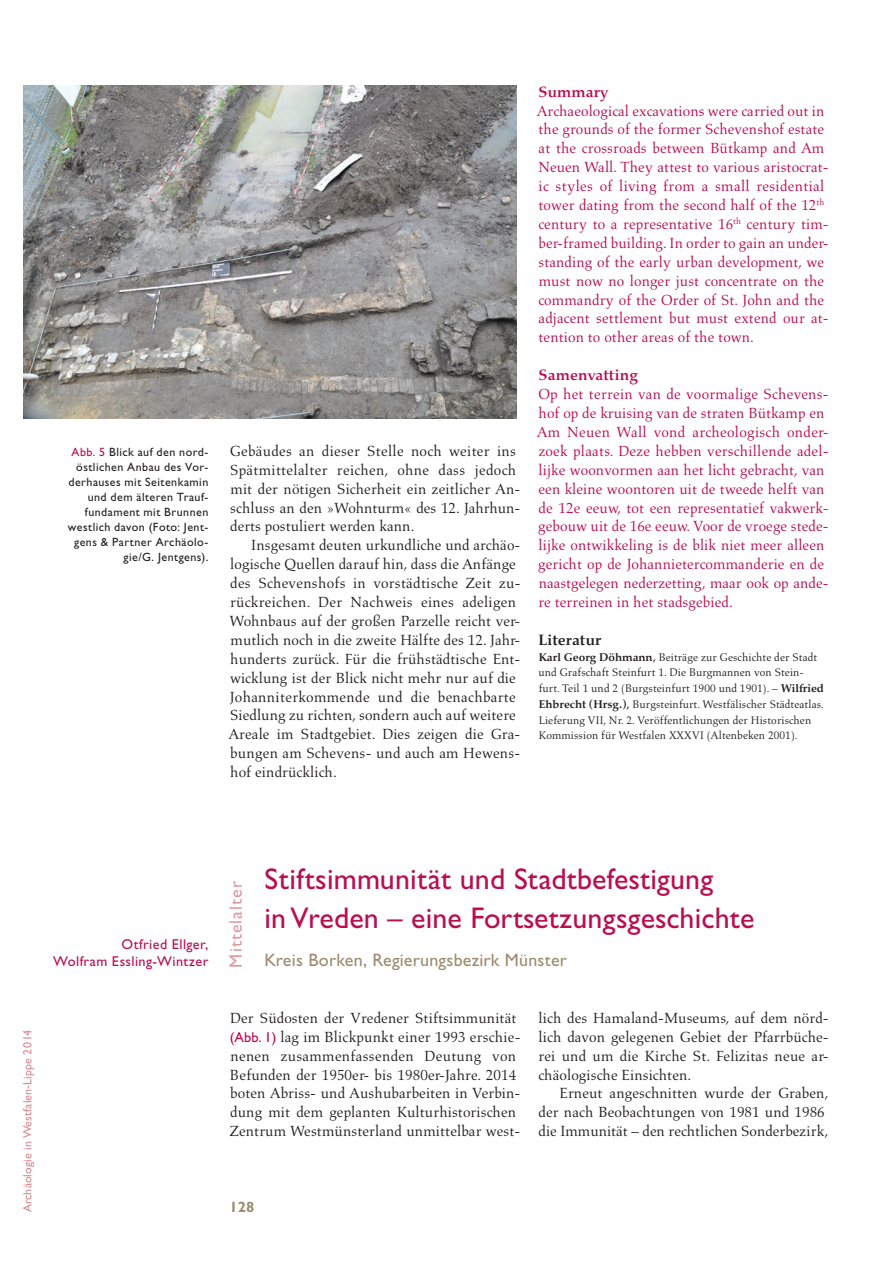
<style>
.page{position:relative;width:893px;height:1263px;background:#fff}
.page>*{position:absolute;margin:0;border:0;box-sizing:border-box;transform-origin:0 0}
.t1{font:30px/39px "Gill Sans Std 2";letter-spacing:.005em;color:#ba0e51}
.t2{font:18px "Gill Sans Std 2";letter-spacing:.01em;color:#9c8c6f}
.t3{font:18px "Gill Sans Std 2";letter-spacing:.06em;color:#df9aa2}
.t4{font:15px/18.9px "Aldus LT Std";letter-spacing:.005em;color:#231f20}
.t5{font:15px/18.9px "Aldus LT Std";letter-spacing:.005em;color:#ba0e51}
.t6{font:15px "Aldus Nova Bold 2";letter-spacing:.015em;color:#ba0e51}
.t7{font:15px "Aldus Nova Bold 2";letter-spacing:.015em;color:#231f20}
.t8{font:15px "Gill Sans Std Bold 2";color:#9c8c6f}
.t9{font:14.25px/17.1px "Gill Sans Std 2";letter-spacing:.03em;color:#ba0e51;text-align:right}
.t10{font:12px/15px "Gill Sans Std 2";letter-spacing:.04em;color:#231f20;text-align:right}
.t11{font:12px "Gill Sans Std";letter-spacing:.01em;color:#d88a93}
.t12{font:11.25px/15.8px "Aldus LT Std";letter-spacing:.01em;color:#231f20}
.s1{color:#ba0e51}
.s2{font-family:"Aldus Nova Bold 2"}
.s3{font-family:"Gill Sans Std 2";font-size:14.4px;color:#ba0e51}
</style>
<div class="page">
<img style="left:23px;top:85px;width:494px;height:333px">
<p class="t10" style="left:68px;top:444px;width:142px"><span class="s1">Abb. 5</span> Blick auf den nord&shy;östlichen Anbau des Vor&shy;derhauses mit Seitenkamin und dem älteren Trauf&shy;fundament mit Brunnen westlich davon (Foto: Jent&shy;gens &amp; Partner Archäolo&shy;gie/G. Jentgens).</p>
<p class="t4" style="left:230px;top:442px;width:292px">Gebäudes an dieser Stelle noch weiter ins Spätmittelalter reichen, ohne dass jedoch mit der nötigen Sicherheit ein zeitlicher An&shy;schluss an den »Wohnturm« des 12. Jahrhun&shy;derts postuliert werden kann.</p>
<p class="t4" style="left:228px;top:536px;width:294px;text-indent:23px">Insgesamt deuten urkundliche und archäo&shy;logische Quellen darauf hin, dass die Anfänge des Schevenshofs in vorstädtische Zeit zu&shy;rückreichen. Der Nachweis eines adeligen Wohnbaus auf der großen Parzelle reicht ver&shy;mutlich noch in die zweite Hälfte des 12. Jahr&shy;hunderts zurück. Für die frühstädtische Ent&shy;wicklung ist der Blick nicht mehr nur auf die Johanniterkommende und die benachbarte Siedlung zu richten, sondern auch auf weitere Areale im Stadtgebiet. Dies zeigen die Gra&shy;bungen am Schevens- und auch am Hewens&shy;hof eindrücklich.</p>
<p class="t6" style="left:538px;top:83px;width:71px">Summary</p>
<p class="t5" style="left:537px;top:101px;width:294px">Archaeological excavations were carried out in the grounds of the former Schevenshof estate at the crossroads between Bütkamp and Am Neuen Wall. They attest to various aristocrat&shy;ic styles of living from a small residential tower dating from the second half of the 12<sup>th </sup>century to a representative 16<sup>th</sup> century tim&shy;ber-framed building. In order to gain an under&shy;standing of the early urban development, we must now no longer just concentrate on the commandry of the Order of St. John and the adjacent settlement but must extend our at&shy;tention to other areas of the town.</p>
<p class="t6" style="left:538px;top:366px;width:101px">Samenvatting</p>
<p class="t5" style="left:537px;top:385px;width:294px">Op het terrein van de voormalige Schevens&shy;hof op de kruising van de straten Bütkamp en Am Neuen Wall vond archeologisch onder&shy;zoek plaats. Deze hebben verschillende adel&shy;lijke woonvormen aan het licht gebracht, van een kleine woontoren uit de tweede helft van de 12e eeuw, tot een representatief vakwerk&shy;gebouw uit de 16e eeuw. Voor de vroege stede&shy;lijke ontwikkeling is de blik niet meer alleen gericht op de Johannietercommanderie en de naastgelegen nederzetting, maar ook op ande&shy;re terreinen in het stadsgebied.</p>
<p class="t7" style="left:538px;top:631px;width:65px">Literatur</p>
<p class="t12" style="left:538px;top:649px;width:287px"><span class="s2">Karl Georg Döhmann,</span> Beiträge zur Geschichte der Stadt und Grafschaft Steinfurt 1. Die Burgmannen von Stein&shy;furt. Teil 1 und 2 (Burgsteinfurt 1900 und 1901). – <span class="s2">Wilfried Ehbrecht (Hrsg.),</span> Burgsteinfurt. Westfälischer Städteatlas.<br>Lieferung VII, Nr. 2. Veröffentlichungen der Historischen Kommission für Westfalen XXXVI (Altenbeken 2001).</p>
<p class="t9" style="left:53px;top:936px;width:157px">Otfried Ellger,<br>Wolfram Essling-Wintzer</p>
<p class="t11" style="left:21px;top:1212px;width:184px;rotate:-90deg">Archäologie in Westfalen-Lippe 2014</p>
<p class="t3" style="left:225px;top:967px;width:88px;rotate:-90deg">Mittelalter</p>
<h1 class="t1" style="left:264px;top:860px;width:491px">Stiftsimmunität und Stadtbefestigung<br>in Vreden – eine Fortsetzungsgeschichte</h1>
<p class="t2" style="left:264px;top:950px;width:304px">Kreis Borken, Regierungsbezirk Münster</p>
<p class="t4" style="left:230px;top:1009px;width:292px">Der Südosten der Vredener Stiftsimmunität <span class="s3">(Abb. 1)</span> lag im Blickpunkt einer 1993 erschie&shy;nenen zusammenfassenden Deutung von Befunden der 1950er- bis 1980er-Jahre. 2014 boten Abriss- und Aushubarbeiten in Verbin&shy;dung mit dem geplanten Kulturhistorischen Zentrum Westmünsterland unmittelbar west-</p>
<p class="t4" style="left:538px;top:1009px;width:292px;text-align:justify">lich des Hamaland-Museums, auf dem nörd&shy;lich davon gelegenen Gebiet der Pfarrbüche&shy;rei und um die Kirche St. Felizitas neue ar&shy;chäologische Einsichten.</p>
<p class="t4" style="left:539px;top:1084px;width:291px;text-indent:21px">Erneut angeschnitten wurde der Graben, der nach Beobachtungen von 1981 und 1986 die Immunität – den rechtlichen Sonderbezirk,</p>
<p class="t8" style="left:230px;top:1198px;width:26px">128</p>
</div>
